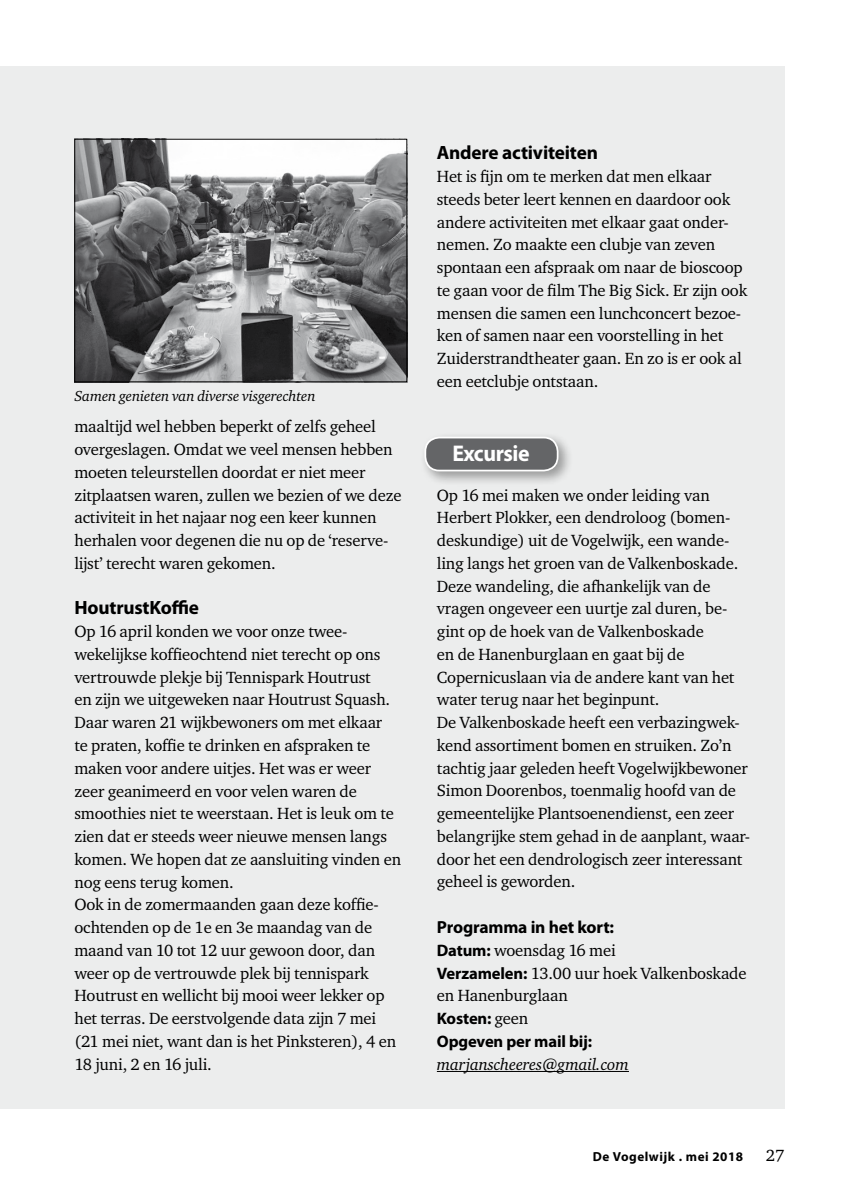
<style>
.page{position:relative;width:844px;height:1191px;background:#fff}
.page>*{position:absolute;margin:0;border:0;box-sizing:border-box;transform-origin:0 0}
.t1{font:700 22.75px "Myriad Pro";letter-spacing:-.02em;color:#fff;scale:.96 1}
.t2{font:700 19.25px "Myriad Pro";letter-spacing:-.01em;color:#000}
.t3{font:700 17.5px "Myriad Pro";letter-spacing:-.01em;color:#000}
.t4{font:16.62px/22.8px "Charter ITC";letter-spacing:-.01em;color:#000}
.t5{font:700 16.62px/22.8px "Myriad Pro";letter-spacing:-.01em;color:#000}
.t6{font:italic 16.62px "Charter ITC";letter-spacing:-.01em;color:#000}
.t7{font:italic 14.88px "Charter ITC";letter-spacing:-.01em;color:#000}
.t8{font:700 13.12px "Myriad Pro";letter-spacing:.04em;color:#000}
.s1{font-family:"Myriad Pro";font-weight:700}
.s2{font-family:"Charter ITC";font-weight:400}
</style>
<div class="page">
<div style="left:0;top:66px;width:784px;height:1042px;background:#eceded"></div>
<div style="left:419px;top:432px;width:154px;height:54px;background:#000;opacity:.35"></div>
<div style="left:425px;top:437px;width:132px;height:33px;background:#646567;border-radius:14px"></div>
<div style="left:424px;top:437px;width:134px;height:34px;border:2px solid #fff;border-radius:14px"></div>
<hr style="left:437px;top:1071px;width:191px;height:1px;background:#000">
<img style="left:76px;top:141px;width:329px;height:239px">
<div style="left:74px;top:139px;width:333px;height:243px;border:1px solid #000"></div>
<p class="t7" style="left:74px;top:387px;width:242px">Samen genieten van diverse visgerechten</p>
<p class="t4" style="left:74px;top:415px;width:328px">maaltijd wel hebben beperkt of zelfs geheel overgeslagen. Omdat we veel mensen hebben moeten teleurstellen doordat er niet meer zitplaatsen waren, zullen we bezien of we deze activiteit in het najaar nog een keer kunnen herhalen voor degenen die nu op de ‘reserve&shy;lijst’ terecht waren gekomen.</p>
<p class="t2" style="left:74px;top:595px;width:126px">HoutrustKoffie</p>
<p class="t4" style="left:74px;top:620px;width:328px">Op 16 april konden we voor onze twee&shy;wekelijkse koffieochtend niet terecht op ons vertrouwde plekje bij Tennispark Houtrust<br>en zijn we uitgeweken naar Houtrust Squash.<br>Daar waren 21 wijkbewoners om met elkaar<br>te praten, koffie te drinken en afspraken te maken voor andere uitjes. Het was er weer zeer geanimeerd en voor velen waren de smoothies niet te weerstaan. Het is leuk om te zien dat er steeds weer nieuwe mensen langs komen. We hopen dat ze aansluiting vinden en nog eens terug komen.<br>Ook in de zomermaanden gaan deze koffie&shy;ochtenden op de 1e en 3e maandag van de maand van 10 tot 12 uur gewoon door, dan weer op de vertrouwde plek bij tennispark Houtrust en wellicht bij mooi weer lekker op het terras. De eerstvolgende data zijn 7 mei (21 mei niet, want dan is het Pinksteren), 4 en 18 juni, 2 en 16 juli.</p>
<p class="t2" style="left:437px;top:140px;width:162px">Andere activiteiten</p>
<p class="t4" style="left:437px;top:165px;width:312px">Het is fijn om te merken dat men elkaar steeds beter leert kennen en daardoor ook andere activiteiten met elkaar gaat onder&shy;nemen. Zo maakte een clubje van zeven spontaan een afspraak om naar de bioscoop te gaan voor de film The Big Sick. Er zijn ook mensen die samen een lunchconcert bezoe&shy;ken of samen naar een voorstelling in het Zuiderstrandtheater gaan. En zo is er ook al een eetclubje ontstaan.</p>
<h1 class="t1" style="left:452px;top:438px;width:82px">Excursie</h1>
<p class="t4" style="left:437px;top:483px;width:315px">Op 16 mei maken we onder leiding van Herbert Plokker, een dendroloog (bomen&shy;deskundige) uit de Vogelwijk, een wande&shy;ling langs het groen van de Valkenboskade.<br>Deze wandeling, die afhankelijk van de vragen ongeveer een uurtje zal duren, be&shy;gint op de hoek van de Valkenboskade<br>en de Hanenburglaan en gaat bij de Copernicuslaan via de andere kant van het water terug naar het beginpunt.<br>De Valkenboskade heeft een verbazingwek&shy;kend assortiment bomen en struiken. Zo’n tachtig jaar geleden heeft Vogelwijkbewoner Simon Doorenbos, toenmalig hoofd van de gemeentelijke Plantsoenendienst, een zeer belangrijke stem gehad in de aanplant, waar&shy;door het een dendrologisch zeer interessant geheel is geworden.</p>
<p class="t3" style="left:437px;top:915px;width:179px">Programma in het kort:</p>
<p class="t4" style="left:437px;top:938px;width:311px"><span class="s1">Datum:</span> woensdag 16 mei<br><span class="s1">Verzamelen:</span> 13.00 uur hoek Valkenboskade en Hanenburglaan</p>
<p class="t5" style="left:437px;top:1006px;width:157px">Kosten: <span class="s2">geen<br></span>Opgeven per mail bij:</p>
<p class="t6" style="left:437px;top:1053px;width:193px">marjanscheeres@gmail.com</p>
<p class="t8" style="left:592px;top:1147px;width:152px">De Vogelwijk . mei 2018</p>
<p class="t4" style="left:765px;top:1143px;width:20px">27</p>
</div>
